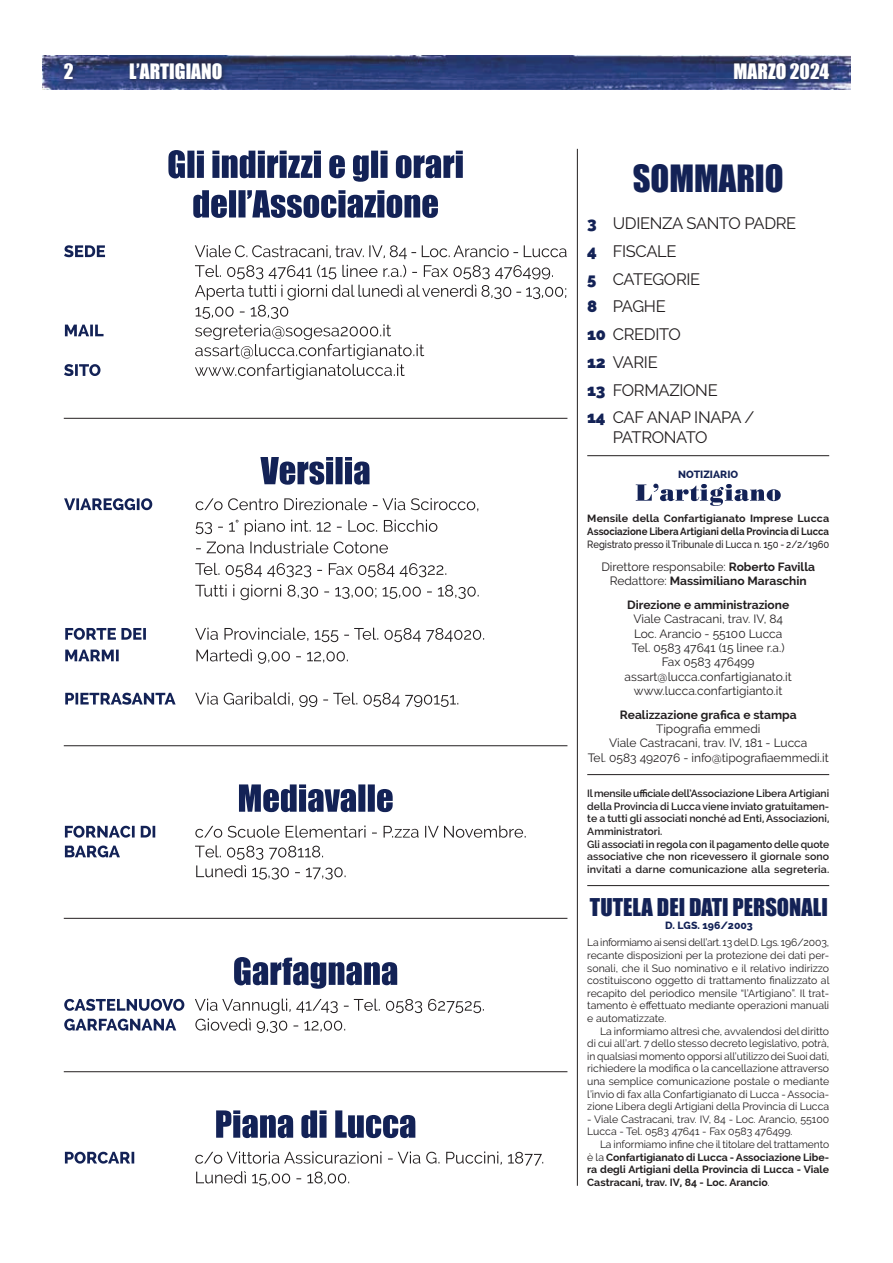
<style>
.page{position:relative;width:893px;height:1263px;background:#fff}
.page>*{position:absolute;margin:0;border:0;box-sizing:border-box;transform-origin:0 0}
.t1{font:34.5px "Impact";color:#132256}
.t2{font:22.5px "Impact";color:#132256}
.t3{font:19.5px "Impact";color:#fff}
.t4{font:16.5px/27.8px "Raleway";letter-spacing:-.02em;color:#231f20}
.t5{font:12px/14.4px "Raleway";color:#231f20;text-align:center}
.t6{font:700 12px/14.4px "Raleway";color:#231f20;text-align:center}
.t7{font:10.5px/12.6px "Raleway";color:#231f20;text-align:justify}
.t8{font:600 10.5px/12.6px "Raleway";letter-spacing:-.005em;color:#231f20}
.t9{font:700 10.5px/12.6px "Raleway";color:#231f20}
.t10{font:500 10.5px "Raleway";letter-spacing:-.005em;color:#231f20;scale:.9 1}
.t11{font:800 10.5px "Raleway";color:#132256}
.s1{font-weight:800;color:#132256}
.s2{font-weight:400}
</style>
<div class="page">
<img style="left:43px;top:55px;width:807px;height:34px">
<div style="left:62px;top:62px;width:17px;height:24px;background:#231f20;opacity:.5"></div>
<div style="left:127px;top:62px;width:101px;height:24px;background:#231f20;opacity:.5"></div>
<div style="left:732px;top:62px;width:103px;height:24px;background:#231f20;opacity:.5"></div>
<svg style="left:193px;top:190px;width:245px;height:28px"></svg>
<svg style="left:168px;top:150px;width:295px;height:32px"></svg>
<hr style="left:64px;top:418px;width:503px;height:1px;background:#231f20">
<hr style="left:64px;top:745px;width:503px;height:1px;background:#231f20">
<hr style="left:64px;top:918px;width:503px;height:1px;background:#231f20">
<hr style="left:64px;top:1071px;width:503px;height:1px;background:#231f20">
<svg style="left:195px;top:285px;width:371px;height:95px"></svg>
<svg style="left:195px;top:265px;width:358px;height:14px"></svg>
<svg style="left:195px;top:245px;width:372px;height:14px"></svg>
<svg style="left:64px;top:245px;width:41px;height:12px"></svg>
<svg style="left:65px;top:325px;width:39px;height:11px"></svg>
<svg style="left:64px;top:364px;width:36px;height:12px"></svg>
<svg style="left:216px;top:1110px;width:199px;height:28px"></svg>
<svg style="left:196px;top:1171px;width:153px;height:15px"></svg>
<svg style="left:195px;top:1151px;width:348px;height:14px"></svg>
<svg style="left:65px;top:1152px;width:69px;height:11px"></svg>
<hr style="left:587px;top:885px;width:242px;height:1px;background:#231f20">
<hr style="left:587px;top:774px;width:242px;height:1px;background:#231f20">
<hr style="left:587px;top:455px;width:242px;height:1px;background:#231f20">
<hr style="left:577px;top:149px;width:1px;height:1037px;background:#231f20">
<svg style="left:234px;top:957px;width:163px;height:32px"></svg>
<svg style="left:64px;top:1019px;width:112px;height:11px"></svg>
<svg style="left:64px;top:999px;width:120px;height:12px"></svg>
<svg style="left:195px;top:999px;width:289px;height:34px"></svg>
<svg style="left:636px;top:484px;width:145px;height:22px"></svg>
<svg style="left:195px;top:845px;width:151px;height:35px"></svg>
<svg style="left:195px;top:825px;width:331px;height:13px"></svg>
<svg style="left:65px;top:845px;width:55px;height:12px"></svg>
<svg style="left:65px;top:826px;width:90px;height:12px"></svg>
<svg style="left:239px;top:784px;width:154px;height:28px"></svg>
<svg style="left:260px;top:457px;width:109px;height:28px"></svg>
<svg style="left:195px;top:692px;width:263px;height:15px"></svg>
<svg style="left:65px;top:693px;width:111px;height:12px"></svg>
<svg style="left:196px;top:649px;width:152px;height:15px"></svg>
<svg style="left:65px;top:650px;width:54px;height:11px"></svg>
<svg style="left:195px;top:628px;width:289px;height:14px"></svg>
<svg style="left:65px;top:628px;width:81px;height:12px"></svg>
<svg style="left:195px;top:584px;width:284px;height:16px"></svg>
<svg style="left:195px;top:563px;width:251px;height:14px"></svg>
<svg style="left:196px;top:541px;width:192px;height:12px"></svg>
<svg style="left:196px;top:520px;width:241px;height:15px"></svg>
<svg style="left:196px;top:498px;width:282px;height:13px"></svg>
<svg style="left:64px;top:498px;width:88px;height:12px"></svg>
<h3 class="t3" style="left:64px;top:56px;width:11px">2</h3>
<h3 class="t3" style="left:129px;top:56px;width:95px">L’ARTIGIANO</h3>
<h3 class="t3" style="left:734px;top:56px;width:97px">MARZO 2024</h3>
<h1 class="t1" style="left:633px;top:152px;width:153px">SOMMARIO</h1>
<h3 class="t4" style="left:587px;top:209px;width:211px"><span class="s1">3</span> UDIENZA SANTO PADRE<br><span class="s1">4</span> FISCALE<br><span class="s1">5</span> CATEGORIE<br><span class="s1">8</span> PAGHE<br><span class="s1">10</span> CREDITO<br><span class="s1">12</span> VARIE<br><span class="s1">13</span> FORMAZIONE<br><span class="s1">14</span> CAF ANAP INAPA /</h3>
<h3 class="t4" style="left:613px;top:423px;width:96px">PATRONATO</h3>
<p class="t11" style="left:678px;top:469px;width:61px">NOTIZIARIO</p>
<p class="t9" style="left:587px;top:512px;width:243px">Mensile della Confartigianato Imprese Lucca<br>Associazione Libera Artigiani della Provincia di Lucca</p>
<p class="t10" style="left:587px;top:538px;width:270px">Registrato presso il Tribunale di Lucca n. 150 - 2/2/1960</p>
<p class="t6" style="left:601px;top:560px;width:215px"><span class="s2">Direttore responsabile:</span> Roberto Favilla<br><span class="s2">Redattore:</span> Massimiliano Maraschin</p>
<p class="t6" style="left:627px;top:597px;width:164px">Direzione e amministrazione</p>
<p class="t5" style="left:625px;top:612px;width:169px">Viale Castracani, trav. IV, 84<br>Loc. Arancio - 55100 Lucca<br>Tel. 0583 47641 (15 linee r.a.)<br>Fax 0583 476499 assart@lucca.confartigianato.it www.lucca.confartigianto.it</p>
<p class="t6" style="left:620px;top:707px;width:179px">Realizzazione grafica e stampa</p>
<p class="t5" style="left:588px;top:721px;width:243px">Tipografia emmedi<br>Viale Castracani, trav. IV, 181 - Lucca<br>Tel. 0583 492076 - info@tipografiaemmedi.it</p>
<p class="t8" style="left:587px;top:787px;width:244px">Il mensile ufficiale dell’Associazione Libera Artigiani della Provincia di Lucca viene inviato gratuitamen&shy;te a tutti gli associati nonché ad Enti, Associazioni, Amministratori.<br>Gli associati in regola con il pagamento delle quote associative che non ricevessero il giornale sono invitati a darne comunicazione alla segreteria.</p>
<h2 class="t2" style="left:590px;top:890px;width:239px">TUTELA DEI DATI PERSONALI</h2>
<p class="t11" style="left:665px;top:919px;width:89px">D. LGS. 196/2003</p>
<p class="t7" style="left:587px;top:936px;width:244px">La informiamo ai sensi dell’art. 13 del D. Lgs. 196/2003, recante disposizioni per la protezione dei dati per&shy;sonali, che il Suo nominativo e il relativo indirizzo costituiscono oggetto di trattamento finalizzato al recapito del periodico mensile “l’Artigiano”. Il trat&shy;tamento è effettuato mediante operazioni manuali e automatizzate.</p>
<p class="t7" style="left:587px;top:1024px;width:243px;text-indent:13px">La informiamo altresì che, avvalendosi del diritto di cui all’art. 7 dello stesso decreto legislativo, potrà, in qualsiasi momento opporsi all’utilizzo dei Suoi dati, richiedere la modifica o la cancellazione attraverso una semplice comunicazione postale o mediante l’invio di fax alla Confartigianato di Lucca - Associa&shy;zione Libera degli Artigiani della Provincia di Lucca</p>
<p class="t7" style="left:587px;top:1113px;width:243px">- Viale Castracani, trav. IV, 84 - Loc. Arancio, 55100<br>Lucca - Tel. 0583 47641 - Fax 0583 476499.</p>
<p class="t9" style="left:587px;top:1138px;width:243px;text-align:justify;text-indent:13px"><span class="s2">La informiamo infine che il titolare del trattamento è la</span> Confartigianato di Lucca - Associazione Libe&shy;ra degli Artigiani della Provincia di Lucca - Viale Castracani, trav. IV, 84 - Loc. Arancio<span class="s2">.</span></p>
</div>
